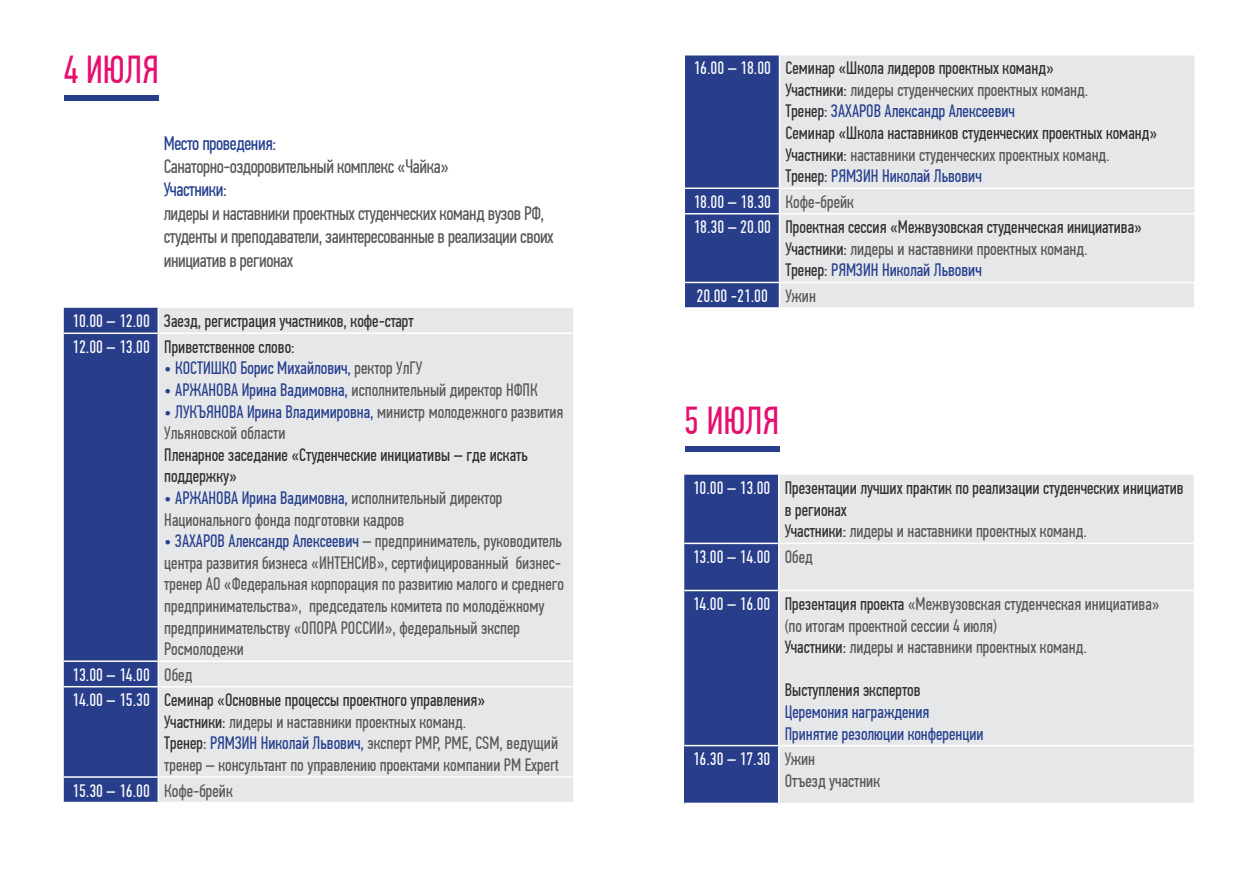
<style>
.page{position:relative;width:1259px;height:893px;background:#fff}
.page>*{position:absolute;margin:0;border:0;box-sizing:border-box;transform-origin:0 0}
.t1{font:39px "PF Din Text Comp Pro";color:#e60f70}
.t2{font:19.5px/23.4px "PF Din Text Comp Pro";letter-spacing:-.02em;color:#57585a}
.t3{font:19.5px "PF Din Text Comp Pro";letter-spacing:-.02em;color:#253f8e}
.таблица_текст{font:18px/21.6px "PF Din Text Comp Pro";color:#57585a}
.таблица_текст-2{font:18px/21.6px "PF Din Text Comp Pro";color:#312f30}
.таблица_текст-3{font:18px "PF Din Text Comp Pro";color:#253f8e}
.время{font:18px "PF Din Text Comp Pro";color:#fff}
.s1{color:#57585a}
.s2{color:#253f8e}
.s3{color:#312f30}
</style>
<div class="page">
<div style="left:64px;top:308px;width:94px;height:494px;background:#293e8b"></div>
<div style="left:159px;top:308px;width:414px;height:494px;background:#e6e7e9"></div>
<hr style="left:64px;top:333px;width:94px;height:1px;background:#fff">
<hr style="left:158px;top:333px;width:415px;height:1px;background:#fff">
<hr style="left:64px;top:660px;width:94px;height:2px;background:#fff">
<hr style="left:158px;top:660px;width:415px;height:2px;background:#fff">
<hr style="left:158px;top:686px;width:415px;height:1px;background:#fff">
<hr style="left:158px;top:776px;width:415px;height:2px;background:#fff">
<hr style="left:64px;top:686px;width:94px;height:1px;background:#fff">
<hr style="left:64px;top:776px;width:94px;height:2px;background:#fff">
<div style="left:684px;top:475px;width:94px;height:270px;background:#293e8b"></div>
<div style="left:779px;top:475px;width:414px;height:328px;background:#e6e7e9"></div>
<div style="left:684px;top:746px;width:95px;height:57px;background:#293e8b"></div>
<hr style="left:684px;top:543px;width:95px;height:1px;background:#fff">
<hr style="left:779px;top:543px;width:414px;height:1px;background:#fff">
<hr style="left:684px;top:590px;width:95px;height:1px;background:#fff">
<hr style="left:779px;top:590px;width:414px;height:1px;background:#fff">
<hr style="left:779px;top:745px;width:414px;height:1px;background:#fff">
<hr style="left:778px;top:746px;width:1px;height:57px;background:#fff">
<div style="left:65px;top:95px;width:94px;height:6px;background:#293e8b"></div>
<div style="left:685px;top:446px;width:94px;height:5px;background:#293e8b"></div>
<div style="left:780px;top:56px;width:414px;height:226px;background:#e6e7e9"></div>
<div style="left:779px;top:282px;width:415px;height:26px;background:#e6e7e9"></div>
<hr style="left:779px;top:188px;width:415px;height:1px;background:#fff">
<hr style="left:779px;top:213px;width:415px;height:2px;background:#fff">
<hr style="left:779px;top:282px;width:415px;height:1px;background:#fff">
<hr style="left:779px;top:307px;width:415px;height:2px;background:#fff">
<div style="left:685px;top:55px;width:95px;height:252px;background:#293e8b"></div>
<hr style="left:685px;top:188px;width:94px;height:1px;background:#fff">
<hr style="left:685px;top:213px;width:94px;height:2px;background:#fff">
<hr style="left:685px;top:282px;width:94px;height:1px;background:#fff">
<p class="t1" style="left:64px;top:48px;width:96px">4 ИЮЛЯ</p>
<p class="t3" style="left:164px;top:132px;width:114px">Место проведения:</p>
<p class="t2" style="left:164px;top:155px;width:287px">Санаторно-оздоровительный комплекс «Чайка»</p>
<p class="t3" style="left:164px;top:179px;width:65px">Участники:</p>
<p class="t2" style="left:164px;top:202px;width:391px">лидеры и наставники проектных студенческих команд вузов РФ, студенты и преподаватели, заинтересованные в реализации своих инициатив в регионах</p>
<p class="время" style="left:72px;top:311px;width:79px">10.00 – 12.00</p>
<p class="таблица_текст-2" style="left:164px;top:310px;width:251px">Заезд, регистрация участников, кофе-старт</p>
<p class="время" style="left:72px;top:336px;width:79px">12.00 – 13.00</p>
<p class="таблица_текст-2" style="left:164px;top:336px;width:132px">Приветственное слово:</p>
<p class="таблица_текст-3" style="left:164px;top:358px;width:259px">• КОСТИШКО Борис Михайлович, <span class="s1">ректор УлГУ</span></p>
<p class="таблица_текст" style="left:164px;top:379px;width:375px"><span class="s2">• АРЖАНОВА Ирина Вадимовна,</span> исполнительный директор НФПК</p>
<p class="таблица_текст" style="left:164px;top:401px;width:400px"><span class="s2">• ЛУКЪЯНОВА Ирина Владимировна,</span> министр молодежного развития<br>Ульяновской области</p>
<p class="таблица_текст-2" style="left:164px;top:444px;width:365px">Пленарное заседание «Студенческие инициативы – где искать поддержку»</p>
<p class="таблица_текст" style="left:164px;top:487px;width:340px"><span class="s2">• АРЖАНОВА Ирина Вадимовна,</span> исполнительный директор<br>Национального фонда подготовки кадров</p>
<p class="таблица_текст" style="left:164px;top:530px;width:401px"><span class="s2">• ЗАХАРОВ Александр Алексеевич</span> – предприниматель, руководитель центра развития бизнеса «ИНТЕНСИВ», сертифицированный бизнес&shy;тренер АО «Федеральная корпорация по развитию малого и среднего предпринимательства», председатель комитета по молодёжному предпринимательству «ОПОРА РОССИИ», федеральный экспер Росмолодежи</p>
<p class="время" style="left:72px;top:664px;width:79px">13.00 – 14.00</p>
<p class="таблица_текст" style="left:164px;top:664px;width:30px">Обед</p>
<p class="время" style="left:72px;top:690px;width:79px">14.00 – 15.30</p>
<p class="таблица_текст-2" style="left:164px;top:689px;width:322px">Семинар «Основные процессы проектного управления»</p>
<p class="таблица_текст" style="left:164px;top:711px;width:303px"><span class="s3">Участники:</span> лидеры и наставники проектных команд.</p>
<p class="таблица_текст" style="left:164px;top:733px;width:396px"><span class="s3">Тренер:</span> <span class="s2">РЯМЗИН Николай Львович,</span> эксперт PMP, PME, CSM, ведущий тренер – консультант по управлению проектами компании PM Expert</p>
<p class="время" style="left:72px;top:780px;width:79px">15.30 – 16.00</p>
<p class="таблица_текст" style="left:164px;top:780px;width:70px">Кофе-брейк</p>
<p class="время" style="left:693px;top:58px;width:79px">16.00 – 18.00</p>
<p class="таблица_текст-2" style="left:785px;top:57px;width:270px">Семинар «Школа лидеров проектных команд»</p>
<p class="таблица_текст" style="left:785px;top:79px;width:304px"><span class="s3">Участники:</span> лидеры студенческих проектных команд.</p>
<p class="таблица_текст-3" style="left:785px;top:101px;width:231px"><span class="s3">Тренер:</span> ЗАХАРОВ Александр Алексеевич</p>
<p class="таблица_текст-2" style="left:785px;top:122px;width:373px">Семинар «Школа наставников студенческих проектных команд»</p>
<p class="таблица_текст" style="left:785px;top:144px;width:326px"><span class="s3">Участники:</span> наставники студенческих проектных команд.</p>
<p class="таблица_текст-3" style="left:785px;top:166px;width:198px"><span class="s3">Тренер:</span> РЯМЗИН Николай Львович</p>
<p class="время" style="left:693px;top:191px;width:79px">18.00 – 18.30</p>
<p class="таблица_текст" style="left:785px;top:191px;width:70px">Кофе-брейк</p>
<p class="время" style="left:693px;top:217px;width:79px">18.30 – 20.00</p>
<p class="таблица_текст-2" style="left:785px;top:216px;width:358px">Проектная сессия «Межвузовская студенческая инициатива»</p>
<p class="таблица_текст" style="left:785px;top:238px;width:303px"><span class="s3">Участники:</span> лидеры и наставники проектных команд.</p>
<p class="таблица_текст-3" style="left:785px;top:260px;width:198px"><span class="s3">Тренер:</span> РЯМЗИН Николай Львович</p>
<p class="время" style="left:696px;top:286px;width:73px">20.00 -21.00</p>
<p class="таблица_текст" style="left:785px;top:285px;width:32px">Ужин</p>
<p class="t1" style="left:684px;top:398px;width:96px">5 ИЮЛЯ</p>
<p class="время" style="left:692px;top:478px;width:79px">10.00 – 13.00</p>
<p class="таблица_текст-2" style="left:785px;top:477px;width:400px">Презентации лучших практик по реализации студенческих инициатив в регионах</p>
<p class="таблица_текст" style="left:785px;top:521px;width:303px"><span class="s3">Участники:</span> лидеры и наставники проектных команд.</p>
<p class="время" style="left:692px;top:546px;width:79px">13.00 – 14.00</p>
<p class="таблица_текст" style="left:785px;top:546px;width:30px">Обед</p>
<p class="время" style="left:692px;top:594px;width:79px">14.00 – 16.00</p>
<p class="таблица_текст" style="left:785px;top:593px;width:376px"><span class="s3">Презентация проекта</span> «Межвузовская студенческая инициатива»</p>
<p class="таблица_текст" style="left:785px;top:615px;width:213px">(по итогам проектной сессии 4 июля)</p>
<p class="таблица_текст" style="left:785px;top:636px;width:303px"><span class="s3">Участники:</span> лидеры и наставники проектных команд.</p>
<p class="таблица_текст-2" style="left:785px;top:680px;width:137px">Выступления экспертов</p>
<p class="таблица_текст-3" style="left:785px;top:702px;width:146px">Церемония награждения</p>
<p class="таблица_текст-3" style="left:785px;top:723px;width:200px">Принятие резолюции конференции</p>
<p class="время" style="left:692px;top:749px;width:79px">16.30 – 17.30</p>
<p class="таблица_текст" style="left:785px;top:748px;width:32px">Ужин</p>
<p class="таблица_текст" style="left:785px;top:770px;width:97px">Отъезд участник</p>
</div>
